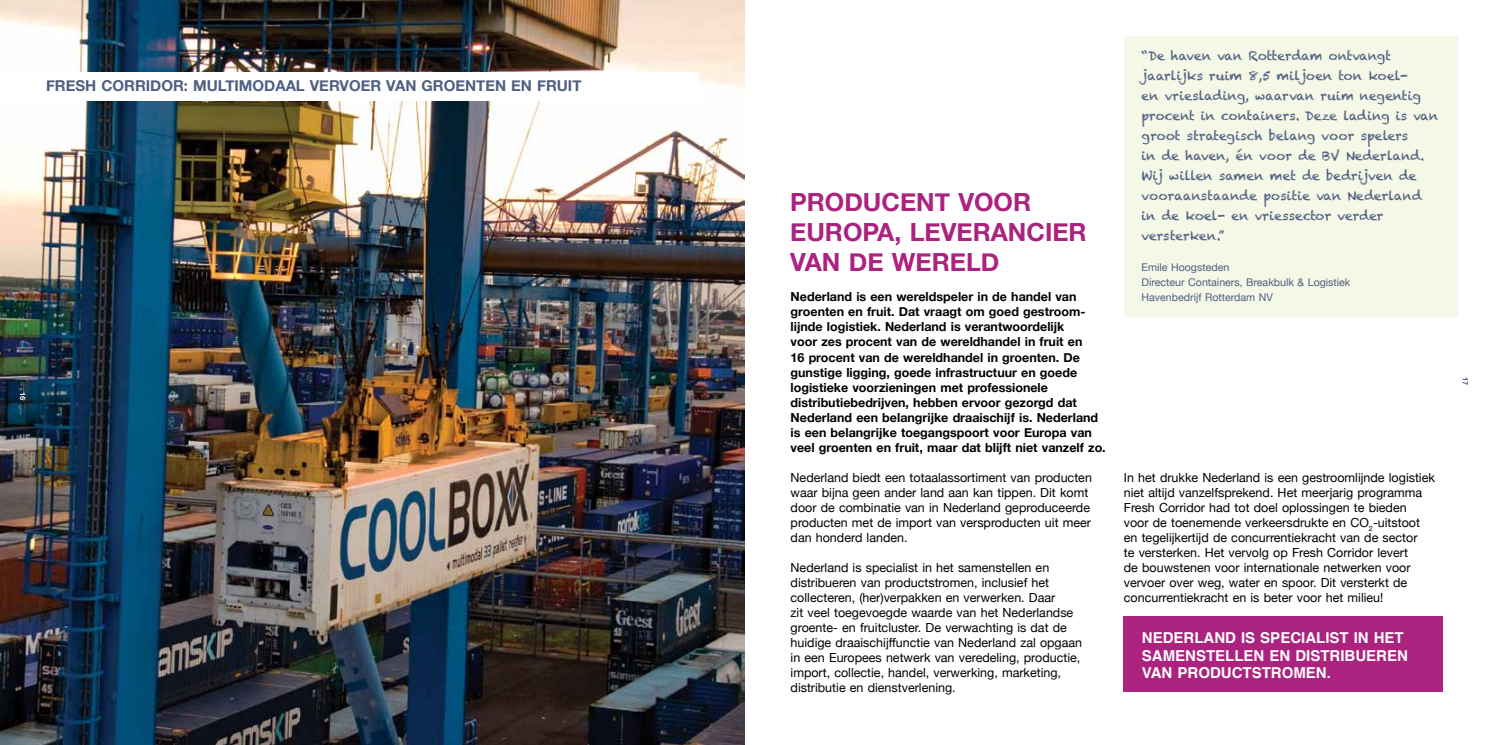
<style>
.page{position:relative;width:1489px;height:745px;background:#fff}
.page>*{position:absolute;margin:0;border:0;box-sizing:border-box;transform-origin:0 0}
.t1{font:700 25px/30px "Helvetica Neue";color:#ab227f}
.t2{font:700 15px/17.5px "Helvetica";color:#fff}
.t3{font:700 15px "Helvetica Neue";color:#4f5f80}
.t4{font:12.5px/15px "Helvetica Neue";color:#000}
.t5{font:700 12.5px/15px "Helvetica Neue";color:#000}
.t6{font:12.5px/20px "Chalkduster";color:#4f5f80}
.t7{font:10.62px/15px "Helvetica Neue";color:#4f5f80}
.t8{font:700 7.5px "Helvetica Neue";color:#4f5f80}
.t9{font:700 7.5px "Helvetica Neue";color:#fff}
</style>
<div class="page">
<div style="left:1123px;top:36px;width:334px;height:280px;background:#f5f7e7"></div>
<div style="left:1123px;top:616px;width:319px;height:75px;background:#ab227f"></div>
<img style="left:0;top:0;width:744px;height:744px">
<div style="left:0;top:72px;width:698px;height:28px;background:#fff"></div>
<p class="t3" style="left:46px;top:74px;width:537px">Fresh Corridor: Mu ltimodaal vervoer van groenten en fruit</p>
<p class="t9" style="left:29px;top:391px;width:10px;rotate:90deg">16</p>
<h1 class="t1" style="left:790px;top:188px;width:298px">Producent voor<br>Eu ropa, leverancier van de wereld</h1>
<p class="t5" style="left:790px;top:289px;width:317px">Nederland is een wereldspeler in de handel van groenten en fruit. Dat vraagt om goed gestroom&shy;lijnde logistiek. Nederland is verantwoordelijk<br>voor zes procent van de wereldhandel in fruit en<br>16 procent van de wereldhandel in groenten. De gunstige ligging, goede infrastructuur en goede logistieke voorzieningen met professionele distributiebedrijven, hebben ervoor gezorgd dat Nederland een belangrijke draaischijf is. Nederland is een belangrijke toegangspoort voor Europa van veel groenten en fruit, maar dat blijft niet vanzelf zo.</p>
<p class="t4" style="left:790px;top:470px;width:303px">Nederland biedt een totaalassortiment van producten waar bijna geen ander land aan kan tippen. Dit komt door de combinatie van in Nederland geproduceerde producten met de import van versproducten uit meer dan honderd landen.</p>
<p class="t4" style="left:790px;top:560px;width:293px">Nederland is specialist in het samenstellen en distribueren van productstromen, inclusief het collecteren, (her)verpakken en verwerken. Daar<br>zit veel toegevoegde waarde van het Nederlandse groente- en fruitcluster. De verwachting is dat de huidige draaischijffunctie van Nederland zal opgaan in een Europees netwerk van veredeling, productie, import, collectie, handel, verwerking, marketing, distributie en dienstverlening.</p>
<p class="t6" style="left:1141px;top:46px;width:298px">“De haven van Rotterdam ontvangt jaarlijks ruim 8,5 miljoen ton koel-<br>en vrieslading, waarvan ruim negentig procent in containers. Deze lading is van groot strategisch belang voor spelers<br>in de haven, én voor de BV Nederland.<br>Wij willen samen met de bedrijven de vooraanstaande positie van Nederland in de koel- en vriessector verder versterken.”</p>
<p class="t7" style="left:1141px;top:260px;width:210px">Emile Hoogsteden<br>Directeur Containers, Breakbulk &amp; Logistiek<br>Havenbedrijf Rotterdam NV</p>
<p class="t4" style="left:1123px;top:470px;width:312px">In het drukke Nederland is een gestroomlijnde logistiek niet altijd vanzelfsprekend. Het meerjarig programma Fresh Corridor had tot doel oplossingen te bieden<br>voor de toenemende verkeersdrukte en CO<sub>2</sub>-uitstoot en tegelijkertijd de concurrentiekracht van de sector<br>te versterken. Het vervolg op Fresh Corridor levert<br>de bouwstenen voor internationale netwerken voor vervoer over weg, water en spoor. Dit versterkt de concurrentiekracht en is beter voor het milieu!</p>
<p class="t2" style="left:1141px;top:628px;width:267px">NEDERLAND IS SPECIALIST IN HET<br>SAMENSTELLEN EN DISTRIBUEREN<br>VAN PRODUCTSTROMEN.</p>
<p class="t8" style="left:1470px;top:376px;width:10px;rotate:90deg">17</p>
</div>
